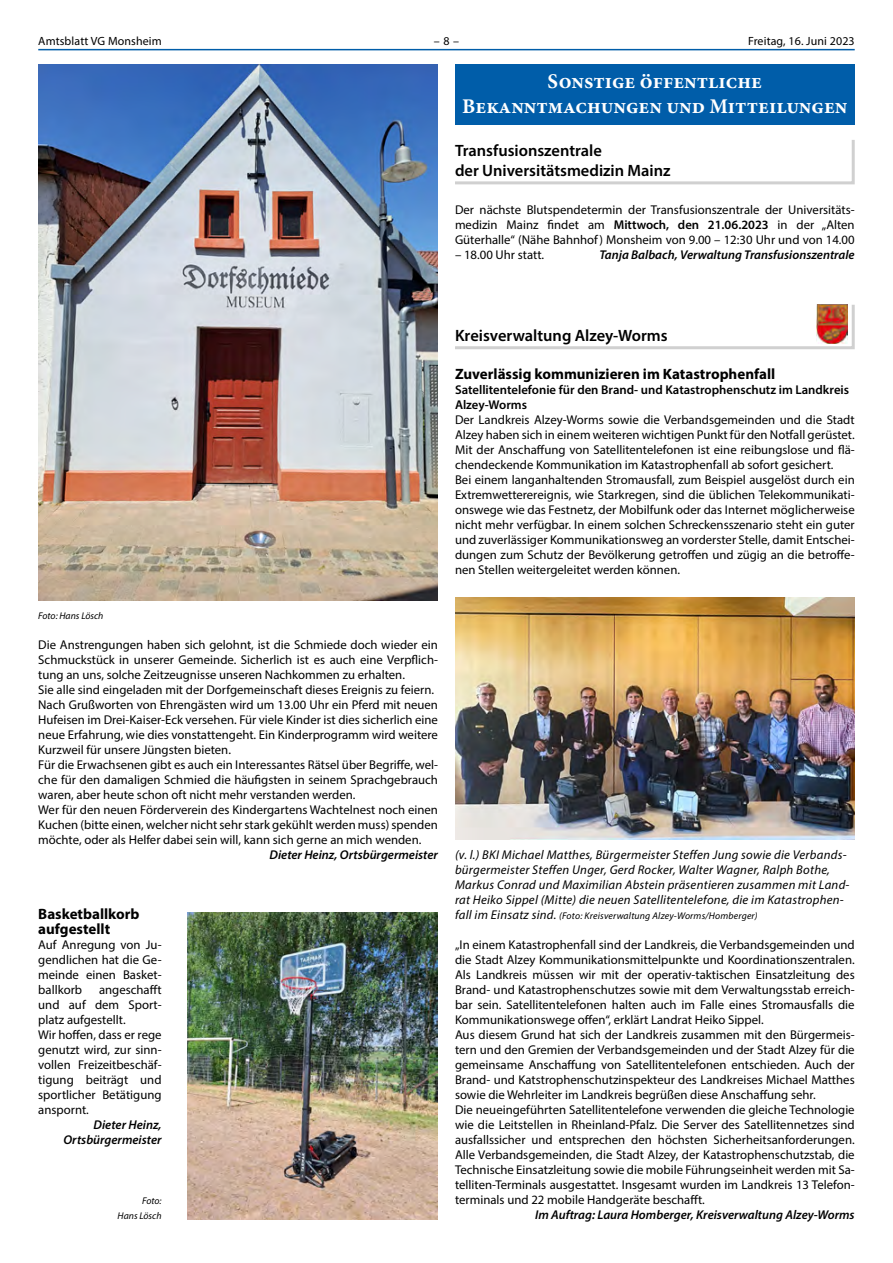
<style>
.page{position:relative;width:893px;height:1263px;background:#fff}
.page>*{position:absolute;margin:0;border:0;box-sizing:border-box;transform-origin:0 0}
.t1{font:700 20.85px "Minion Pro";color:#fff}
.t2{font:600 16.5px "Myriad Pro";color:#000}
.Fließtext_Überschrif{font:700 15px/15px "Myriad Pro";color:#000}
.Fließtext_Blocksatz{font:12.75px/15px "Myriad Pro";color:#000;text-align:justify}
.Vereine_BU{font:italic 12.75px/15px "Myriad Pro";letter-spacing:.02em;color:#000}
.Fließtext_Blocksatz-2{font:italic 600 12.75px "Myriad Pro";color:#000}
.Fließtext_Blocksatz-3{font:600 12.75px/15px "Myriad Pro";color:#000}
.t3{font:12px "Myriad Pro";letter-spacing:.01em;color:#000}
.Vereine_BU-2{font:italic 9.75px "Myriad Pro";letter-spacing:.02em;color:#000}
.Fließtext_Blocksatz-4{font:italic 9.75px "Myriad Pro";color:#000}
.s1{font-weight:600}
.s2{font-size:12.75px}
</style>
<div class="page">
<hr style="left:38px;top:49px;width:817px;height:1px;background:#005da9">
<img style="left:187px;top:912px;width:251px;height:307px">
<div style="left:455px;top:64px;width:400px;height:60px;background:#005da9"></div>
<svg style="left:455px;top:140px;width:400px;height:45px"></svg>
<img style="left:38px;top:64px;width:400px;height:536px">
<svg style="left:455px;top:304px;width:400px;height:46px"></svg>
<img style="left:817px;top:304px;width:31px;height:39px">
<img style="left:455px;top:597px;width:400px;height:242px">
<p class="t3" style="left:38px;top:34px;width:125px">Amtsblatt VG Monsheim</p>
<p class="t3" style="left:434px;top:34px;width:27px">– 8 –</p>
<p class="t3" style="left:748px;top:34px;width:108px">Freitag, 16. Juni 2023</p>
<p class="t1" style="left:548px;top:66px;width:216px">Sonstige öffentliche</p>
<p class="t1" style="left:462px;top:92px;width:387px">Bekanntmachungen und Mitteilungen</p>
<p class="t2" style="left:455px;top:140px;width:148px">Transfusionszentrale</p>
<p class="t2" style="left:455px;top:160px;width:217px">der Universitätsmedizin Mainz</p>
<p class="Fließtext_Blocksatz" style="left:455px;top:202px;width:401px">Der nächste Blutspendetermin der Transfusionszentrale der Universitäts&shy;medizin Mainz findet am <span class="s1">Mittwoch, den 21.06.2023</span> in der „Alten Güterhalle“ (Nähe Bahnhof) Monsheim von 9.00 – 12:30 Uhr und von 14.00</p>
<p class="Fließtext_Blocksatz" style="left:455px;top:247px;width:91px">– 18.00 Uhr statt.</p>
<p class="Fließtext_Blocksatz-2" style="left:599px;top:247px;width:257px">Tanja Balbach, Verwaltung Transfusionszentrale</p>
<p class="t2" style="left:455px;top:325px;width:214px">Kreisverwaltung Alzey-Worms</p>
<p class="Fließtext_Blocksatz-4" style="left:38px;top:610px;width:67px">Foto: Hans Lösch</p>
<p class="Fließtext_Blocksatz" style="left:38px;top:637px;width:401px">Die Anstrengungen haben sich gelohnt, ist die Schmiede doch wieder ein Schmuckstück in unserer Gemeinde. Sicherlich ist es auch eine Verpflich&shy;tung an uns, solche Zeitzeugnisse unseren Nachkommen zu erhalten.</p>
<p class="Fließtext_Blocksatz" style="left:38px;top:682px;width:397px">Sie alle sind eingeladen mit der Dorfgemeinschaft dieses Ereignis zu feiern.</p>
<p class="Fließtext_Blocksatz" style="left:38px;top:697px;width:401px">Nach Grußworten von Ehrengästen wird um 13.00 Uhr ein Pferd mit neuen Hufeisen im Drei-Kaiser-Eck versehen. Für viele Kinder ist dies sicherlich eine neue Erfahrung, wie dies vonstattengeht. Ein Kinderprogramm wird weitere Kurzweil für unsere Jüngsten bieten.</p>
<p class="Fließtext_Blocksatz" style="left:38px;top:757px;width:401px">Für die Erwachsenen gibt es auch ein Interessantes Rätsel über Begriffe, wel&shy;che für den damaligen Schmied die häufigsten in seinem Sprachgebrauch waren, aber heute schon oft nicht mehr verstanden werden.</p>
<p class="Fließtext_Blocksatz" style="left:38px;top:802px;width:401px">Wer für den neuen Förderverein des Kindergartens Wachtelnest noch einen Kuchen (bitte einen, welcher nicht sehr stark gekühlt werden muss) spenden möchte, oder als Helfer dabei sein will, kann sich gerne an mich wenden.</p>
<p class="Fließtext_Blocksatz-2" style="left:269px;top:847px;width:170px">Dieter Heinz, Ortsbürgermeister</p>
<p class="Fließtext_Überschrif" style="left:38px;top:906px;width:103px">Basketballkorb aufgestellt</p>
<p class="Fließtext_Blocksatz" style="left:38px;top:937px;width:125px">Auf Anregung von Ju&shy;gendlichen hat die Ge&shy;meinde einen Basket&shy;ballkorb</p>
<p class="Fließtext_Blocksatz" style="left:38px;top:982px;width:125px;text-indent:61px">angeschafft und auf dem Sport&shy;platz aufgestellt.</p>
<p class="Fließtext_Blocksatz" style="left:38px;top:1027px;width:125px">Wir hoffen, dass er rege genutzt wird, zur sinn&shy;vollen Freizeitbeschäf&shy;tigung beiträgt und sportlicher Betätigung anspornt.</p>
<p class="Fließtext_Blocksatz-2" style="left:94px;top:1117px;width:70px">Dieter Heinz,</p>
<p class="Fließtext_Blocksatz-2" style="left:63px;top:1132px;width:100px">Ortsbürgermeister</p>
<p class="Fließtext_Blocksatz-4" style="left:142px;top:1195px;width:21px">Foto:</p>
<p class="Fließtext_Blocksatz-4" style="left:118px;top:1210px;width:45px">Hans Lösch</p>
<p class="Fließtext_Überschrif" style="left:455px;top:366px;width:322px">Zuverlässig kommunizieren im Katastrophenfall</p>
<p class="Fließtext_Blocksatz-3" style="left:455px;top:382px;width:396px">Satellitentelefonie für den Brand- und Katastrophenschutz im Landkreis<br>Alzey-Worms</p>
<p class="Fließtext_Blocksatz" style="left:455px;top:412px;width:401px">Der Landkreis Alzey-Worms sowie die Verbandsgemeinden und die Stadt Alzey haben sich in einem weiteren wichtigen Punkt für den Notfall gerüstet.<br>Mit der Anschaffung von Satellitentelefonen ist eine reibungslose und flä&shy;chendeckende Kommunikation im Katastrophenfall ab sofort gesichert.</p>
<p class="Fließtext_Blocksatz" style="left:455px;top:472px;width:401px">Bei einem langanhaltenden Stromausfall, zum Beispiel ausgelöst durch ein Extremwetterereignis, wie Starkregen, sind die üblichen Telekommunikati&shy;onswege wie das Festnetz, der Mobilfunk oder das Internet möglicherweise nicht mehr verfügbar. In einem solchen Schreckensszenario steht ein guter und zuverlässiger Kommunikationsweg an vorderster Stelle, damit Entschei&shy;dungen zum Schutz der Bevölkerung getroffen und zügig an die betroffe&shy;nen Stellen weitergeleitet werden können.</p>
<p class="Vereine_BU" style="left:455px;top:847px;width:396px">(v. l.) BKI Michael Matthes, Bürgermeister Steffen Jung sowie die Verbands&shy;bürgermeister Steffen Unger, Gerd Rocker, Walter Wagner, Ralph Bothe, Markus Conrad und Maximilian Abstein präsentieren zusammen mit Land&shy;rat Heiko Sippel (Mitte) die neuen Satellitentelefone, die im Katastrophen-</p>
<p class="Vereine_BU-2" style="left:455px;top:910px;width:304px"><span class="s2">fall im Einsatz sind.</span> (Foto: Kreisverwaltung Alzey-Worms/Homberger)</p>
<p class="Fließtext_Blocksatz" style="left:455px;top:937px;width:401px">„In einem Katastrophenfall sind der Landkreis, die Verbandsgemeinden und die Stadt Alzey Kommunikationsmittelpunkte und Koordinationszentralen.<br>Als Landkreis müssen wir mit der operativ-taktischen Einsatzleitung des Brand- und Katastrophenschutzes sowie mit dem Verwaltungsstab erreich&shy;bar sein. Satellitentelefonen halten auch im Falle eines Stromausfalls die Kommunikationswege offen“, erklärt Landrat Heiko Sippel.</p>
<p class="Fließtext_Blocksatz" style="left:455px;top:1027px;width:401px">Aus diesem Grund hat sich der Landkreis zusammen mit den Bürgermeis&shy;tern und den Gremien der Verbandsgemeinden und der Stadt Alzey für die gemeinsame Anschaffung von Satellitentelefonen entschieden. Auch der Brand- und Katstrophenschutzinspekteur des Landkreises Michael Matthes sowie die Wehrleiter im Landkreis begrüßen diese Anschaffung sehr.</p>
<p class="Fließtext_Blocksatz" style="left:455px;top:1102px;width:401px">Die neueingeführten Satellitentelefone verwenden die gleiche Technologie wie die Leitstellen in Rheinland-Pfalz. Die Server des Satellitennetzes sind ausfallssicher und entsprechen den höchsten Sicherheitsanforderungen.<br>Alle Verbandsgemeinden, die Stadt Alzey, der Katastrophenschutzstab, die Technische Einsatzleitung sowie die mobile Führungseinheit werden mit Sa&shy;telliten-Terminals ausgestattet. Insgesamt wurden im Landkreis 13 Telefon&shy;terminals und 22 mobile Handgeräte beschafft.</p>
<p class="Fließtext_Blocksatz-2" style="left:535px;top:1207px;width:321px">Im Auftrag: Laura Homberger, Kreisverwaltung Alzey-Worms</p>
</div>
